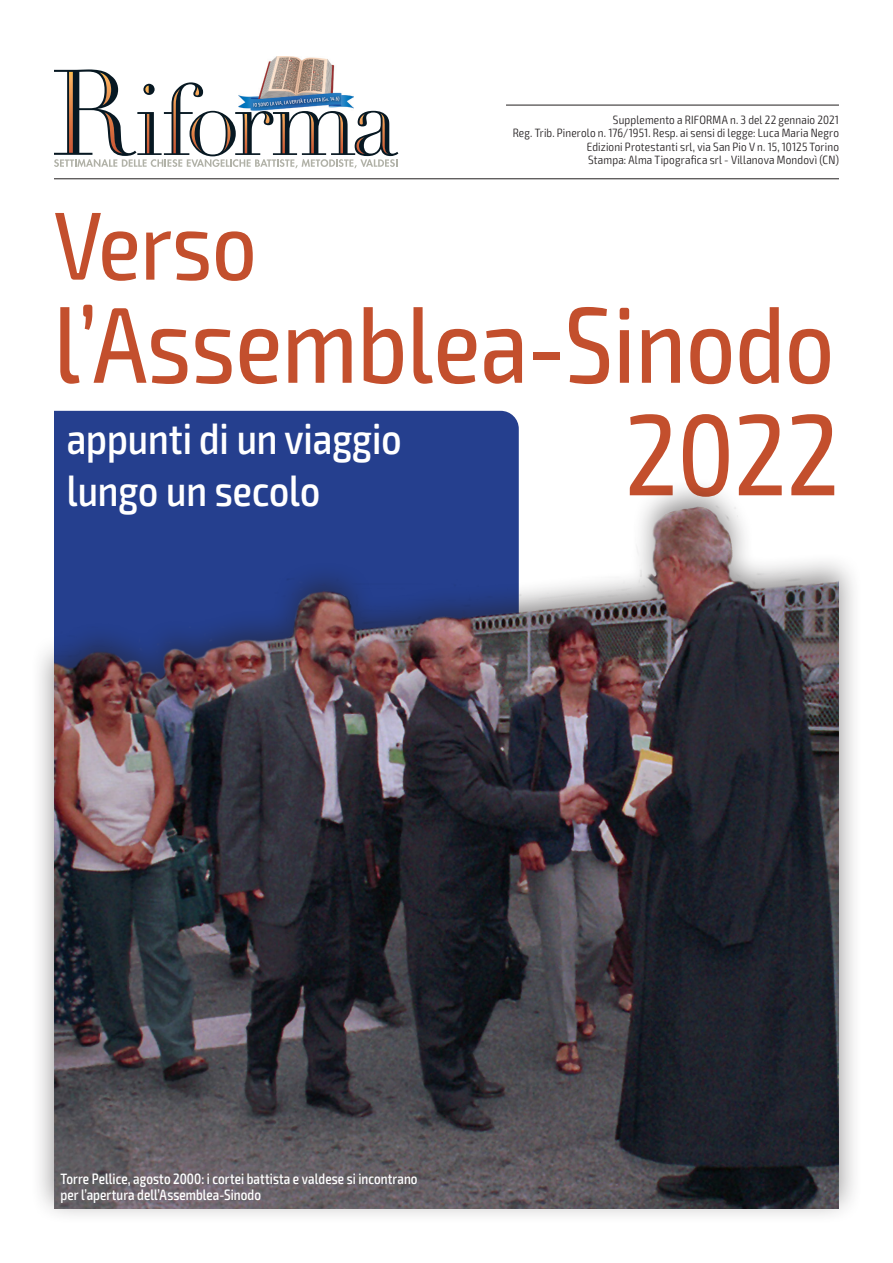
<style>
.page{position:relative;width:893px;height:1263px;background:#fff}
.page>*{position:absolute;margin:0;border:0;box-sizing:border-box;transform-origin:0 0}
.t1{font:condensed 115.5px "Exo 2";color:#c34f2d}
.t2{font:condensed 108px "Exo 2";color:#c34f2d}
.t3{font:condensed 96.6px "Exo 2";color:#c34f2d}
.t4{font:500 condensed 43.5px "Exo 2";color:#fff}
._0_TESTO_EXO__base{font:500 condensed 15px/16.5px "Exo 2";letter-spacing:.005em;color:#fff;scale:.96 1}
._0_TESTO_EXO__base-2{font:300 condensed 12px "Exo 2";letter-spacing:.015em;color:#231f20}
</style>
<div class="page">
<div style="left:54px;top:411px;width:465px;height:65px;background:#253f8e"></div>
<div style="left:30px;top:476px;width:833px;height:748px;background:#231f20;opacity:.5"></div>
<img style="left:54px;top:478px;width:785px;height:731px">
<img style="left:266px;top:56px;width:69px;height:13px">
<svg style="left:54px;top:69px;width:344px;height:99px"></svg>
<hr style="left:54px;top:179px;width:785px;height:1px;background:#231f20">
<hr style="left:506px;top:105px;width:333px;height:1px;background:#231f20">
<p class="_0_TESTO_EXO__base-2" style="left:613px;top:113px;width:227px">Supplemento a RIFORMA n. 3 del 22 gennaio 2021</p>
<p class="_0_TESTO_EXO__base-2" style="left:513px;top:126px;width:328px">Reg. Trib. Pinerolo n. 176/1951. Resp. ai sensi di legge: Luca Maria Negro</p>
<p class="_0_TESTO_EXO__base-2" style="left:587px;top:140px;width:254px">Edizioni Protestanti srl, via San Pio V n. 15, 10125 Torino</p>
<p class="_0_TESTO_EXO__base-2" style="left:588px;top:153px;width:252px">Stampa: Alma Tipografica srl - Villanova Mondovì (CN)</p>
<p class="t3" style="left:54px;top:189px;width:204px">Verso</p>
<p class="t2" style="left:54px;top:282px;width:782px">l’Assemblea-Sinodo</p>
<p class="t1" style="left:625px;top:387px;width:216px">2022</p>
<p class="t4" style="left:67px;top:413px;width:336px">appunti di un viaggio</p>
<p class="t4" style="left:67px;top:465px;width:255px">lungo un secolo</p>
<p class="_0_TESTO_EXO__base" style="left:60px;top:1170px;width:374px">Torre Pellice, agosto 2000: i cortei battista e valdese si incontrano per l’apertura dell’Assemblea-Sinodo</p>
</div>
